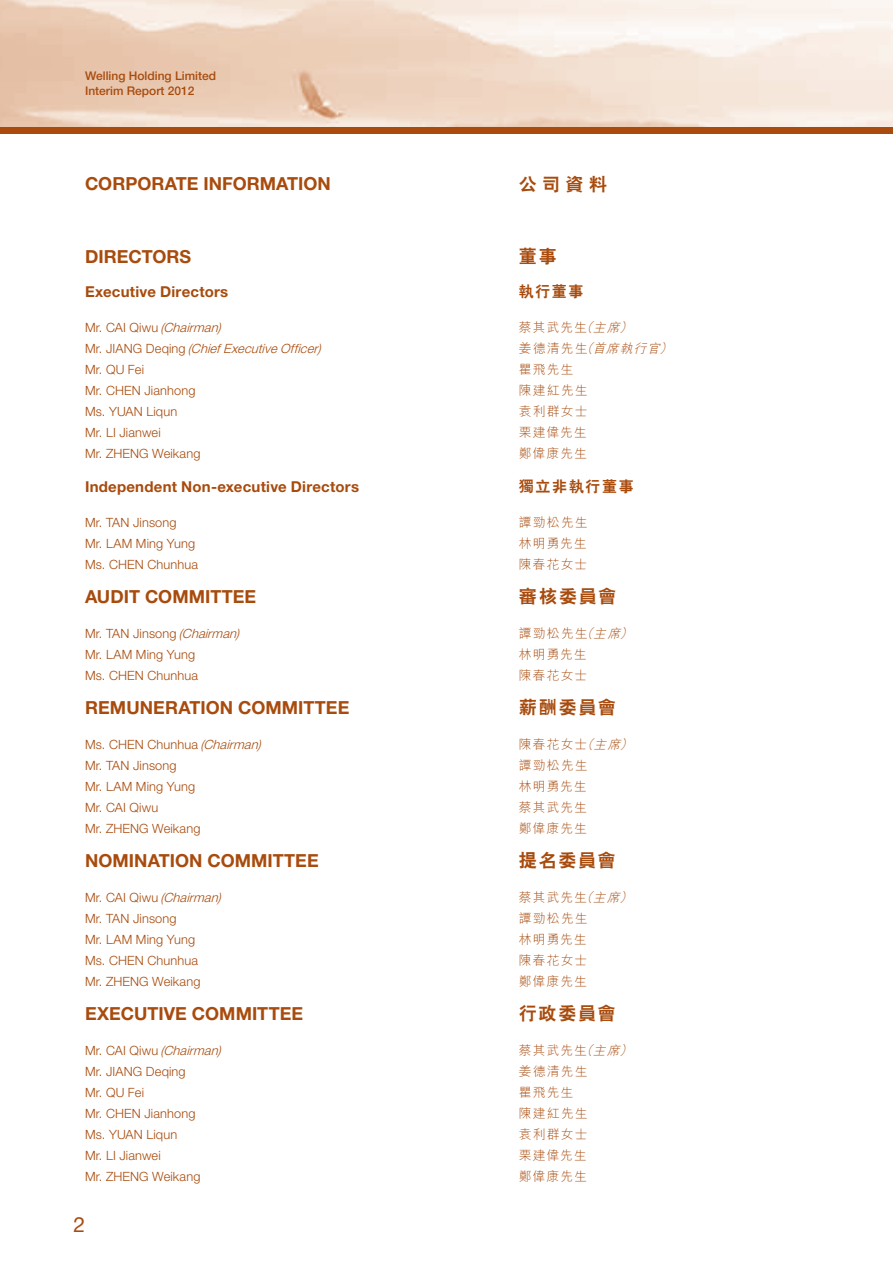
<style>
.page{position:relative;width:893px;height:1263px;background:#fff}
.page>*{position:absolute;margin:0;border:0;box-sizing:border-box;transform-origin:0 0}
.t1{font:21px "Helvetica Neue LT Std";color:#a84b0d}
._03_H1{font:700 18px "Helvetica Neue LT Std";letter-spacing:.005em;color:#a84b0d}
._03_H1-2{font:800 18px "C Hei 2 HK";letter-spacing:.1em;color:#a84b0d}
._04___H2{font:700 15px "Helvetica Neue LT Std";letter-spacing:.015em;color:#a84b0d}
._04___H2-2{font:800 15px "C Hei 2 HK";letter-spacing:.115em;color:#a84b0d}
._01_Body_Text{font:300 12.75px "Helvetica Neue LT Std";letter-spacing:.01em;color:#a84b0d}
._01_Body_Text-2{font:300 12.75px "M Hei HK";letter-spacing:.09em;color:#a84b0d}
._01_Body_Text-3{font:italic 300 12.75px "Helvetica Neue LT Std";color:#a84b0d}
._01_Body_Text-4{font:italic 300 12.75px "M Hei HK";color:#a84b0d}
.t2{font:500 12px "Helvetica Neue LT Std";color:#a84b0d}
.s1{font-style:italic}
.s2{font-style:normal}
</style>
<div class="page">
<img style="left:0;top:0;width:893px;height:128px">
<div style="left:0;top:128px;width:893px;height:6px;background:#a84b0d"></div>
<p class="t2" style="left:85px;top:68px;width:133px">Welling Holding Limited</p>
<p class="t2" style="left:85px;top:83px;width:111px">Interim Report 2012</p>
<p class="_03_H1" style="left:85px;top:172px;width:247px">CORPORATE INFORMATION</p>
<p class="_03_H1-2" style="left:519px;top:172px;width:90px">公司資料</p>
<p class="_03_H1" style="left:85px;top:245px;width:108px">DIRECTORS</p>
<p class="_04___H2" style="left:85px;top:283px;width:145px">Executive Directors</p>
<p class="_01_Body_Text" style="left:85px;top:319px;width:138px">Mr. CAI Qiwu <span class="s1">(Chairman)</span></p>
<p class="_01_Body_Text-3" style="left:85px;top:340px;width:238px"><span class="s2">M r . J I A N G D e q i n g</span> (Chief Executive Officer)</p>
<p class="_01_Body_Text" style="left:85px;top:361px;width:60px">Mr. QU Fei</p>
<p class="_01_Body_Text" style="left:85px;top:382px;width:112px">Mr. CHEN Jianhong</p>
<p class="_01_Body_Text" style="left:85px;top:403px;width:94px">Ms. YUAN Liqun</p>
<p class="_01_Body_Text" style="left:85px;top:424px;width:77px">Mr. LI Jianwei</p>
<p class="_01_Body_Text" style="left:85px;top:445px;width:117px">Mr. ZHENG Weikang</p>
<p class="_04___H2" style="left:85px;top:478px;width:276px">Independent Non-executive Directors</p>
<p class="_01_Body_Text" style="left:85px;top:514px;width:93px">Mr. TAN Jinsong</p>
<p class="_01_Body_Text" style="left:85px;top:535px;width:112px">Mr. LAM Ming Yung</p>
<p class="_01_Body_Text" style="left:85px;top:556px;width:115px">Ms. CHEN Chunhua</p>
<p class="_03_H1" style="left:85px;top:586px;width:173px">AUDIT COMMITTEE</p>
<p class="_01_Body_Text" style="left:85px;top:625px;width:156px">Mr. TAN Jinsong <span class="s1">(Chairman)</span></p>
<p class="_01_Body_Text" style="left:85px;top:646px;width:112px">Mr. LAM Ming Yung</p>
<p class="_01_Body_Text" style="left:85px;top:667px;width:115px">Ms. CHEN Chunhua</p>
<p class="_03_H1" style="left:85px;top:697px;width:266px">REMUNERATION COMMITTEE</p>
<p class="_01_Body_Text" style="left:85px;top:736px;width:178px">Ms. CHEN Chunhua <span class="s1">(Chairman)</span></p>
<p class="_01_Body_Text" style="left:85px;top:757px;width:93px">Mr. TAN Jinsong</p>
<p class="_01_Body_Text" style="left:85px;top:778px;width:112px">Mr. LAM Ming Yung</p>
<p class="_01_Body_Text" style="left:85px;top:799px;width:75px">Mr. CAI Qiwu</p>
<p class="_01_Body_Text" style="left:85px;top:820px;width:117px">Mr. ZHENG Weikang</p>
<p class="_03_H1" style="left:85px;top:850px;width:235px">NOMINATION COMMITTEE</p>
<p class="_01_Body_Text" style="left:85px;top:889px;width:138px">Mr. CAI Qiwu <span class="s1">(Chairman)</span></p>
<p class="_01_Body_Text" style="left:85px;top:910px;width:93px">Mr. TAN Jinsong</p>
<p class="_01_Body_Text" style="left:85px;top:931px;width:112px">Mr. LAM Ming Yung</p>
<p class="_01_Body_Text" style="left:85px;top:952px;width:115px">Ms. CHEN Chunhua</p>
<p class="_01_Body_Text" style="left:85px;top:973px;width:117px">Mr. ZHENG Weikang</p>
<p class="_03_H1" style="left:85px;top:1003px;width:220px">EXECUTIVE COMMITTEE</p>
<p class="_01_Body_Text" style="left:85px;top:1042px;width:138px">Mr. CAI Qiwu <span class="s1">(Chairman)</span></p>
<p class="_01_Body_Text" style="left:85px;top:1063px;width:102px">Mr. JIANG Deqing</p>
<p class="_01_Body_Text" style="left:85px;top:1084px;width:60px">Mr. QU Fei</p>
<p class="_01_Body_Text" style="left:85px;top:1105px;width:112px">Mr. CHEN Jianhong</p>
<p class="_01_Body_Text" style="left:85px;top:1126px;width:94px">Ms. YUAN Liqun</p>
<p class="_01_Body_Text" style="left:85px;top:1147px;width:77px">Mr. LI Jianwei</p>
<p class="_01_Body_Text" style="left:85px;top:1168px;width:117px">Mr. ZHENG Weikang</p>
<p class="t1" style="left:73px;top:1212px;width:13px">2</p>
<p class="_03_H1-2" style="left:519px;top:244px;width:39px">董事</p>
<p class="_04___H2-2" style="left:519px;top:282px;width:66px">執行董事</p>
<p class="_01_Body_Text-2" style="left:519px;top:318px;width:119px">蔡其武先生<span class="s1">（主席）</span></p>
<p class="_01_Body_Text-4" style="left:519px;top:339px;width:159px"><span class="s2">姜德清先生</span>（首席執行官）</p>
<p class="_01_Body_Text-2" style="left:519px;top:360px;width:56px">瞿飛先生</p>
<p class="_01_Body_Text-2" style="left:519px;top:381px;width:70px">陳建紅先生</p>
<p class="_01_Body_Text-2" style="left:519px;top:402px;width:70px">袁利群女士</p>
<p class="_01_Body_Text-2" style="left:519px;top:423px;width:69px">栗建偉先生</p>
<p class="_01_Body_Text-2" style="left:519px;top:444px;width:70px">鄭偉康先生</p>
<p class="_04___H2-2" style="left:519px;top:477px;width:116px">獨立非執行董事</p>
<p class="_01_Body_Text-2" style="left:519px;top:513px;width:70px">譚勁松先生</p>
<p class="_01_Body_Text-2" style="left:519px;top:534px;width:69px">林明勇先生</p>
<p class="_01_Body_Text-2" style="left:519px;top:555px;width:70px">陳春花女士</p>
<p class="_03_H1-2" style="left:519px;top:584px;width:99px">審核委員會</p>
<p class="_01_Body_Text-2" style="left:519px;top:624px;width:120px">譚勁松先生<span class="s1">（主席）</span></p>
<p class="_01_Body_Text-2" style="left:519px;top:645px;width:69px">林明勇先生</p>
<p class="_01_Body_Text-2" style="left:519px;top:666px;width:70px">陳春花女士</p>
<p class="_03_H1-2" style="left:519px;top:695px;width:99px">薪酬委員會</p>
<p class="_01_Body_Text-2" style="left:519px;top:735px;width:120px">陳春花女士<span class="s1">（主席）</span></p>
<p class="_01_Body_Text-2" style="left:519px;top:756px;width:70px">譚勁松先生</p>
<p class="_01_Body_Text-2" style="left:519px;top:777px;width:69px">林明勇先生</p>
<p class="_01_Body_Text-2" style="left:519px;top:798px;width:70px">蔡其武先生</p>
<p class="_01_Body_Text-2" style="left:519px;top:819px;width:70px">鄭偉康先生</p>
<p class="_03_H1-2" style="left:519px;top:848px;width:98px">提名委員會</p>
<p class="_01_Body_Text-2" style="left:519px;top:888px;width:119px">蔡其武先生<span class="s1">（主席）</span></p>
<p class="_01_Body_Text-2" style="left:519px;top:909px;width:70px">譚勁松先生</p>
<p class="_01_Body_Text-2" style="left:519px;top:930px;width:69px">林明勇先生</p>
<p class="_01_Body_Text-2" style="left:519px;top:951px;width:70px">陳春花女士</p>
<p class="_01_Body_Text-2" style="left:519px;top:972px;width:70px">鄭偉康先生</p>
<p class="_03_H1-2" style="left:519px;top:1001px;width:98px">行政委員會</p>
<p class="_01_Body_Text-2" style="left:519px;top:1041px;width:119px">蔡其武先生<span class="s1">（主席）</span></p>
<p class="_01_Body_Text-2" style="left:519px;top:1062px;width:70px">姜德清先生</p>
<p class="_01_Body_Text-2" style="left:519px;top:1083px;width:56px">瞿飛先生</p>
<p class="_01_Body_Text-2" style="left:519px;top:1104px;width:70px">陳建紅先生</p>
<p class="_01_Body_Text-2" style="left:519px;top:1125px;width:70px">袁利群女士</p>
<p class="_01_Body_Text-2" style="left:519px;top:1146px;width:69px">栗建偉先生</p>
<p class="_01_Body_Text-2" style="left:519px;top:1167px;width:70px">鄭偉康先生</p>
</div>
